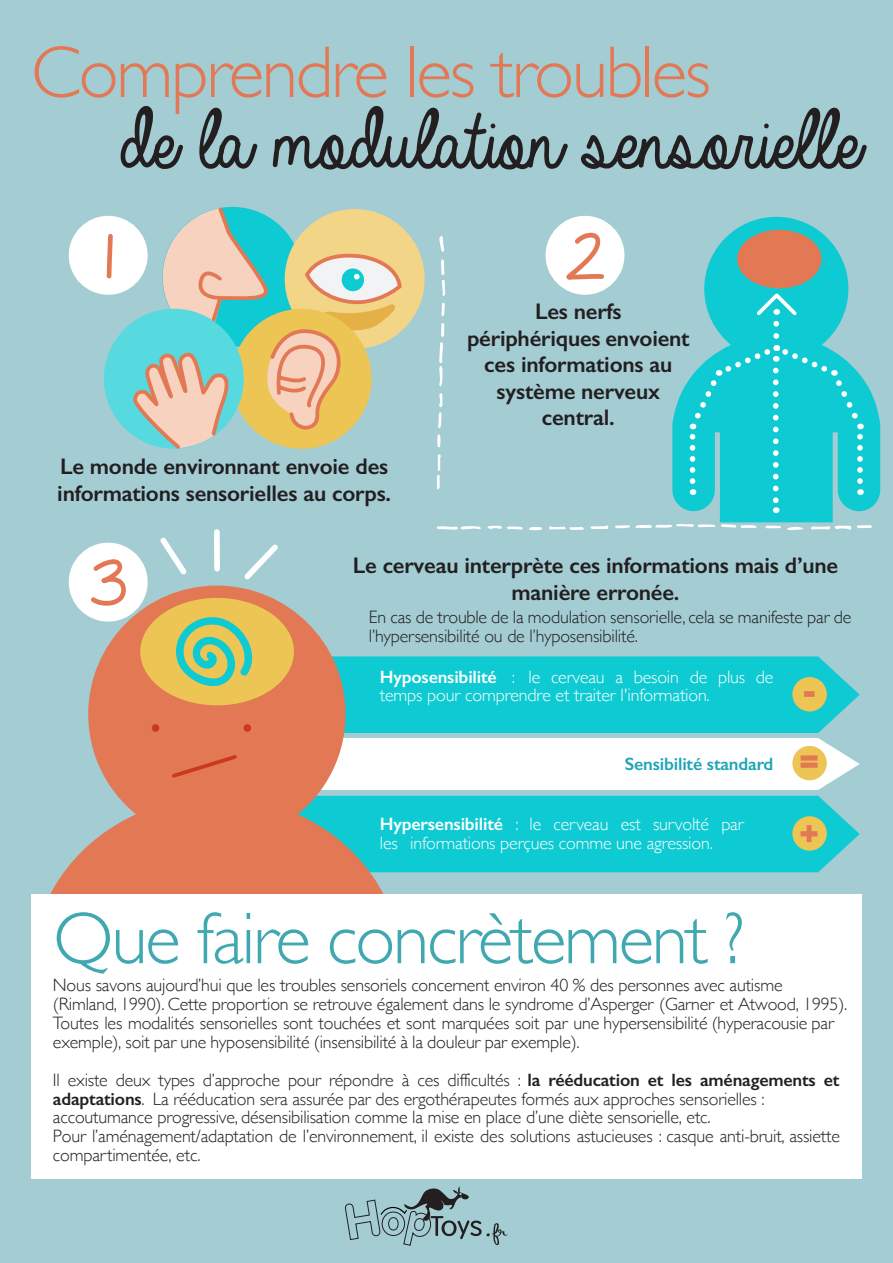
<style>
.page{position:relative;width:893px;height:1263px;background:#a3ccd3}
.page>*{position:absolute;margin:0;border:0;box-sizing:border-box;transform-origin:0 0}
.t1{font:88.8px "Always In My Heart";color:#231f20}
.t2{font:88.8px "Always In My Heart";color:#e37954}
.t3{font:300 73.65px "Gill Sans";letter-spacing:-.03em;color:#e37954}
.t4{font:300 73.65px "Gill Sans";letter-spacing:-.03em;color:#40a8b1}
.t5{font:800 30.3px "Gill Sans";color:#e37954}
.t6{font:600 22.65px/26.4px "Gill Sans";letter-spacing:-.01em;color:#231f20;text-align:center}
.t7{font:300 18px/18.9px "Gill Sans";letter-spacing:-.01em;color:#231f20}
.t8{font:300 18px/18.5px "Gill Sans";letter-spacing:-.01em;color:#fff}
.t9{font:600 18px "Gill Sans";letter-spacing:-.01em;color:#20a5b7}
.s1{font-weight:600}
</style>
<div class="page">
<div style="left:402px;top:796px;width:458px;height:76px;background:#0ecad2"></div>
<svg style="left:402px;top:656px;width:458px;height:134px;background:#73dde2"></svg>
<svg style="left:672px;top:217px;width:208px;height:305px"></svg>
<svg style="left:50px;top:585px;width:352px;height:309px;fill:#e37954"></svg>
<div style="left:140px;top:598px;width:154px;height:107px;background:#ecc555;border-radius:50%"></div>
<div style="left:152px;top:724px;width:7px;height:8px;background:#ca391b;border-radius:50%"></div>
<div style="left:244px;top:724px;width:7px;height:8px;background:#ca391b;border-radius:50%"></div>
<svg style="left:170px;top:753px;width:68px;height:26px;background:#df6f4b"></svg>
<svg style="left:160px;top:537px;width:27px;height:38px"></svg>
<div style="left:214px;top:532px;width:6px;height:37px;background:#fff"></div>
<svg style="left:244px;top:544px;width:34px;height:36px"></svg>
<svg style="left:169px;top:617px;width:93px;height:80px"></svg>
<div style="left:737px;top:230px;width:84px;height:58px;background:#e37954;border-radius:50%"></div>
<svg style="left:690px;top:343px;width:173px;height:170px;background:#24ccd3"></svg>
<div style="left:31px;top:894px;width:830px;height:285px;background:#fff"></div>
<div style="left:546px;top:216px;width:78px;height:79px;background:#fff;border-radius:50%"></div>
<div style="left:69px;top:543px;width:79px;height:79px;background:#fff;border-radius:50%"></div>
<svg style="left:439px;top:236px;width:5px;height:16px"></svg>
<svg style="left:441px;top:259px;width:4px;height:37px"></svg>
<svg style="left:437px;top:454px;width:4px;height:35px"></svg>
<svg style="left:439px;top:323px;width:5px;height:63px"></svg>
<svg style="left:438px;top:393px;width:5px;height:35px"></svg>
<svg style="left:441px;top:302px;width:4px;height:15px"></svg>
<svg style="left:437px;top:434px;width:3px;height:13px"></svg>
<div style="left:69px;top:216px;width:79px;height:79px;background:#fff;border-radius:50%"></div>
<div style="left:285px;top:209px;width:140px;height:140px;background:#f2d587;border-radius:50%"></div>
<div style="left:104px;top:309px;width:140px;height:140px;background:#56dadf;border-radius:50%"></div>
<svg style="left:130px;top:206px;width:274px;height:243px"></svg>
<svg style="left:753px;top:290px;width:47px;height:46px;background:#2bd0d7"></svg>
<svg style="left:437px;top:526px;width:44px;height:4px"></svg>
<svg style="left:590px;top:525px;width:18px;height:4px"></svg>
<svg style="left:721px;top:524px;width:36px;height:4px"></svg>
<svg style="left:787px;top:527px;width:16px;height:3px"></svg>
<svg style="left:811px;top:525px;width:61px;height:5px"></svg>
<svg style="left:549px;top:526px;width:35px;height:4px"></svg>
<svg style="left:765px;top:526px;width:16px;height:2px"></svg>
<svg style="left:615px;top:524px;width:100px;height:4px"></svg>
<svg style="left:487px;top:526px;width:36px;height:4px"></svg>
<svg style="left:529px;top:527px;width:13px;height:3px"></svg>
<div style="left:792px;top:816px;width:35px;height:35px;background:#ecc555;border-radius:50%"></div>
<div style="left:792px;top:677px;width:35px;height:34px;background:#ecc555;border-radius:50%"></div>
<div style="left:792px;top:746px;width:35px;height:34px;background:#ecc555;border-radius:50%"></div>
<svg style="left:345px;top:1186px;width:163px;height:60px"></svg>
<p class="t3" style="left:31px;top:15px;width:681px">Comprendre les troubles</p>
<p class="t1" style="left:106px;top:93px;width:740px">de la modulation sensorielle</p>
<p class="t2" style="left:73px;top:205px;width:19px">1</p>
<p class="t6" style="left:57px;top:453px;width:335px;text-align:left">Le monde environnant envoie des informations sensorielles au corps.</p>
<p class="t2" style="left:539px;top:205px;width:45px">2</p>
<p class="t6" style="left:467px;top:298px;width:224px">Les nerfs périphériques envoient ces informations au système nerveux central.</p>
<p class="t2" style="left:60px;top:532px;width:46px">3</p>
<p class="t6" style="left:353px;top:552px;width:487px">Le cerveau interprète ces informations mais d’une manière erronée.</p>
<p class="t7" style="left:369px;top:607px;width:484px">En cas de trouble de la modulation sensorielle, cela se manifeste par de l’hypersensibilité ou de l’hyposensibilité.</p>
<p class="t8" style="left:380px;top:666px;width:395px"><span class="s1">Hyposensibilité</span> : le cerveau a besoin de plus de temps pour comprendre et traiter l'information.</p>
<p class="t5" style="left:803px;top:669px;width:14px">-</p>
<p class="t9" style="left:625px;top:753px;width:150px">Sensibilité standard</p>
<p class="t8" style="left:380px;top:815px;width:365px"><span class="s1">Hypersensibilité</span> : le cerveau est survolté par les informations perçues comme une agression.</p>
<p class="t5" style="left:799px;top:737px;width:22px">=</p>
<p class="t5" style="left:799px;top:809px;width:22px">+</p>
<p class="t4" style="left:53px;top:881px;width:693px">Que faire concrètement ?</p>
<p class="t7" style="left:53px;top:975px;width:796px">Nous savons aujourd’hui que les troubles sensoriels concernent environ 40 % des personnes avec autisme (Rimland, 1990). Cette proportion se retrouve également dans le syndrome d’Asperger (Garner et Atwood, 1995).<br>Toutes les modalités sensorielles sont touchées et sont marquées soit par une hypersensibilité (hyperacousie par exemple), soit par une hyposensibilité (insensibilité à la douleur par exemple).</p>
<p class="t7" style="left:53px;top:1070px;width:788px">Il existe deux types d’approche pour répondre à ces difficultés : <span class="s1">la rééducation et les aménagements et adaptations</span>. La rééducation sera assurée par des ergothérapeutes formés aux approches sensorielles : accoutumance progressive, désensibilisation comme la mise en place d’une diète sensorielle, etc.<br>Pour l’aménagement/adaptation de l’environnement, il existe des solutions astucieuses : casque anti-bruit, assiette compartimentée, etc.</p>
</div>
